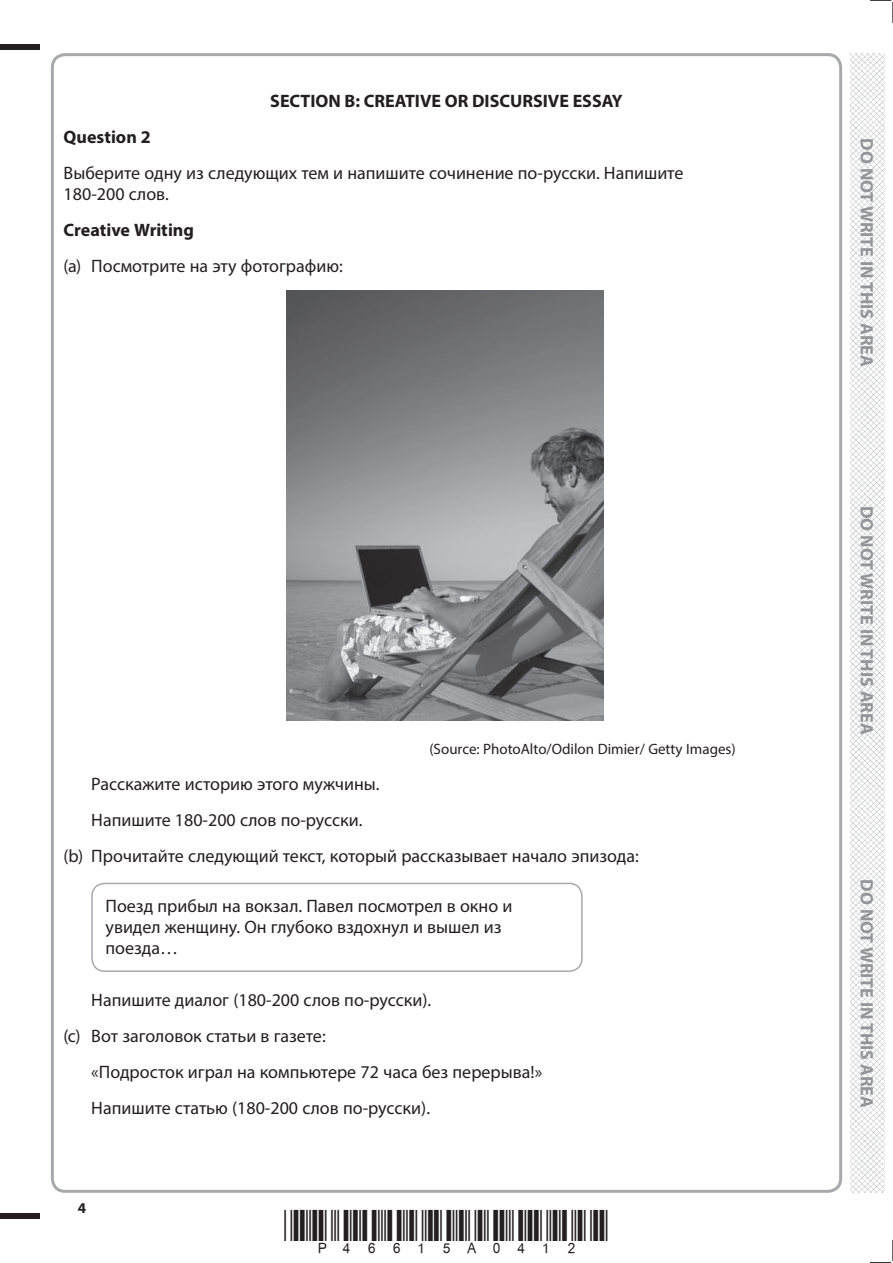
<style>
.page{position:relative;width:893px;height:1263px;background:#fff}
.page>*{position:absolute;margin:0;border:0;box-sizing:border-box;transform-origin:0 0}
.t1{font:18px/21px "Myriad Pro";color:#231f20}
.t2{font:700 18px "Myriad Pro";color:#939598}
.t3{font:700 18px "Myriad Pro";color:#231f20}
.t4{font:15px "Myriad Pro";color:#231f20}
.t5{font:700 15px "Myriad Pro";color:#231f20}
</style>
<div class="page">
<div style="left:0;top:44px;width:40px;height:5px;background:#231f20"></div>
<div style="left:0;top:1214px;width:40px;height:5px;background:#231f20"></div>
<svg style="left:869px;top:1240px;width:24px;height:23px"></svg>
<svg style="left:870px;top:0;width:23px;height:23px"></svg>
<img style="left:287px;top:290px;width:316px;height:431px">
<div style="left:91px;top:883px;width:491px;height:89px;border:2px solid #a8a9ad;border-radius:13px"></div>
<img style="left:850px;top:53px;width:34px;height:1140px">
<p class="t3" style="left:270px;top:94px;width:354px">SECTION B: CREATIVE OR DISCURSIVE ESSAY</p>
<p class="t3" style="left:64px;top:130px;width:89px">Question 2</p>
<p class="t1" style="left:64px;top:164px;width:621px">Выберите одну из следующих тем и напишите сочинение по-русски. Напишите<br>180-200 слов.</p>
<p class="t3" style="left:64px;top:223px;width:132px">Creative Writing</p>
<p class="t1" style="left:64px;top:256px;width:281px">(a) Посмотрите на эту фотографию:</p>
<p class="t4" style="left:429px;top:743px;width:308px">(Source: PhotoAlto/Odilon Dimier/ Getty Images)</p>
<p class="t1" style="left:91px;top:774px;width:290px">Расскажите историю этого мужчины.</p>
<p class="t1" style="left:91px;top:810px;width:273px">Напишите 180-200 слов по-русски.</p>
<p class="t1" style="left:64px;top:846px;width:576px">(b) Прочитайте следующий текст, который рассказывает начало эпизода:</p>
<p class="t1" style="left:105px;top:896px;width:408px">Поезд прибыл на вокзал. Павел посмотрел в окно и увидел женщину. Он глубоко вздохнул и вышел из поезда…</p>
<p class="t1" style="left:64px;top:983px;width:369px;line-height:36px;text-indent:28px">Напишите диалог (180-200 слов по-русски). (c) Вот заголовок статьи в газете:</p>
<p class="t1" style="left:91px;top:1055px;width:452px;line-height:36px">«Подросток играл на компьютере 72 часа без перерыва!»<br>Напишите статью (180-200 слов по-русски).</p>
<p class="t5" style="left:78px;top:1202px;width:10px">4</p>
<p class="t2" style="left:873px;top:138px;width:230px;rotate:90deg">DO NOT WRITE IN THIS AREA</p>
<p class="t2" style="left:873px;top:506px;width:230px;rotate:90deg">DO NOT WRITE IN THIS AREA</p>
<p class="t2" style="left:873px;top:879px;width:230px;rotate:90deg">DO NOT WRITE IN THIS AREA</p>
</div>
